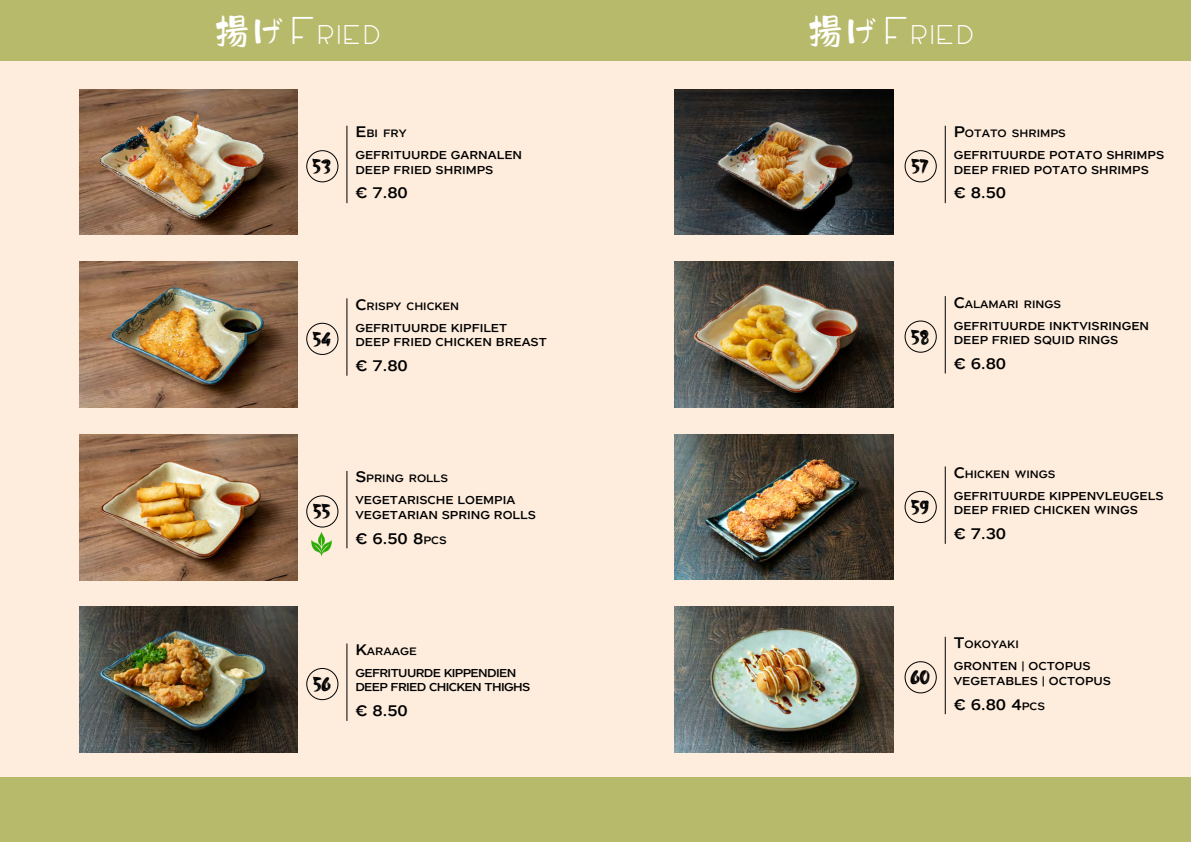
<style>
.page{position:relative;width:1191px;height:842px;background:#feeddd}
.page>*{position:absolute;margin:0;border:0;box-sizing:border-box;transform-origin:0 0}
.t1{font:25.9px "MANIFESTO";color:#fff}
.t2{font:20px "a Abrushow";color:#000}
.t3{font:16px "JDLANGZHENGTI GB1 0";color:#000}
.t4{font:12px "JDLANGZHENGTI GB1 0";color:#000}
.t5{font:12px "JDLANGZHENGTI GB1 0";color:#000}
.t6{font:11.2px "JDLANGZHENGTI GB1 0";color:#000}
.s1{font-family:"qiantumakeshouxieti";font-size:37px}
.s2{font-size:37px}
.s3{font-size:16px}
.s4{font-size:11.2px}
</style>
<div class="page">
<div style="left:0;top:778px;width:1191px;height:64px;background:#b7ba6b"></div>
<div style="left:0;top:0;width:1191px;height:61px;background:#b7ba6b"></div>
<img style="left:79px;top:89px;width:219px;height:146px">
<img style="left:675px;top:262px;width:218px;height:145px">
<img style="left:675px;top:89px;width:218px;height:146px">
<img style="left:79px;top:262px;width:219px;height:145px">
<img style="left:675px;top:434px;width:218px;height:146px">
<img style="left:79px;top:434px;width:219px;height:146px">
<img style="left:675px;top:607px;width:218px;height:145px">
<img style="left:79px;top:607px;width:219px;height:145px">
<div style="left:306px;top:150px;width:32px;height:32px;border:1px solid #000;border-radius:50%"></div>
<hr style="left:346px;top:126px;width:1px;height:77px;background:#000">
<div style="left:904px;top:320px;width:32px;height:33px;border:1px solid #000;border-radius:50%"></div>
<hr style="left:944px;top:296px;width:1px;height:77px;background:#000">
<div style="left:904px;top:150px;width:32px;height:32px;border:1px solid #000;border-radius:50%"></div>
<hr style="left:944px;top:126px;width:1px;height:77px;background:#000">
<div style="left:306px;top:323px;width:32px;height:32px;border:1px solid #000;border-radius:50%"></div>
<hr style="left:346px;top:298px;width:1px;height:78px;background:#000">
<div style="left:904px;top:491px;width:32px;height:32px;border:1px solid #000;border-radius:50%"></div>
<hr style="left:944px;top:466px;width:1px;height:78px;background:#000">
<div style="left:306px;top:495px;width:32px;height:32px;border:1px solid #000;border-radius:50%"></div>
<hr style="left:346px;top:471px;width:1px;height:77px;background:#000">
<div style="left:904px;top:661px;width:32px;height:32px;border:1px solid #000;border-radius:50%"></div>
<hr style="left:944px;top:637px;width:1px;height:77px;background:#000">
<div style="left:306px;top:668px;width:32px;height:32px;border:1px solid #000;border-radius:50%"></div>
<hr style="left:346px;top:643px;width:1px;height:78px;background:#000">
<img style="left:311px;top:532px;width:21px;height:24px">
<h1 class="t1" style="left:213px;top:25px;width:170px"><span class="s1">揚げ</span><span class="s2">F</span>RIED</h1>
<h1 class="t1" style="left:806px;top:25px;width:170px"><span class="s1">揚げ</span><span class="s2">F</span>RIED</h1>
<p class="t6" style="left:355px;top:127px;width:53px"><span class="s3">E</span>BI FRY</p>
<p class="t6" style="left:953px;top:127px;width:113px"><span class="s3">P</span>OTATO SHRIMPS</p>
<h2 class="t2" style="left:312px;top:158px;width:20px">53</h2>
<p class="t4" style="left:355px;top:149px;width:10px">GEFRITUURDE</p>
<p class="t4" style="left:451px;top:149px;width:10px">GARNALEN</p>
<p class="t5" style="left:355px;top:163px;width:139px">DEEP FRIED SHRIMPS</p>
<h2 class="t2" style="left:911px;top:158px;width:19px">57</h2>
<p class="t4" style="left:953px;top:149px;width:10px">GEFRITUURDE</p>
<p class="t4" style="left:1049px;top:149px;width:10px">POTATO</p>
<p class="t4" style="left:1106px;top:149px;width:18px">SHRIMP</p>
<p class="t4" style="left:1156px;top:149px;width:10px">S</p>
<p class="t5" style="left:953px;top:163px;width:197px">DEEP FRIED POTATO SHRIMPS</p>
<h3 class="t3" style="left:355px;top:185px;width:54px">€ 7.80</h3>
<h3 class="t3" style="left:953px;top:185px;width:54px">€ 8.50</h3>
<p class="t6" style="left:355px;top:300px;width:105px"><span class="s3">C</span>RISPY CHICKEN</p>
<p class="t6" style="left:953px;top:298px;width:108px"><span class="s3">C</span>ALAMARI RINGS</p>
<h2 class="t2" style="left:313px;top:331px;width:19px">54</h2>
<p class="t4" style="left:355px;top:321px;width:10px">GEFRITUURDE</p>
<p class="t4" style="left:451px;top:321px;width:8px">KIPFILET</p>
<p class="t5" style="left:355px;top:336px;width:193px">DEEP FRIED CHICKEN BREAST</p>
<h2 class="t2" style="left:911px;top:329px;width:19px">58</h2>
<p class="t4" style="left:953px;top:319px;width:10px">GEFRITUURDE</p>
<p class="t4" style="left:1049px;top:319px;width:8px">INKTVI</p>
<p class="t4" style="left:1091px;top:319px;width:18px">SRINGEN</p>
<p class="t5" style="left:953px;top:333px;width:166px">DEEP FRIED SQUID RINGS</p>
<h3 class="t3" style="left:355px;top:357px;width:54px">€ 7.80</h3>
<h3 class="t3" style="left:953px;top:355px;width:54px">€ 6.80</h3>
<p class="t6" style="left:355px;top:473px;width:93px"><span class="s3">S</span>PRING ROLLS</p>
<p class="t6" style="left:953px;top:468px;width:102px"><span class="s3">C</span>HICKEN WINGS</p>
<h2 class="t2" style="left:313px;top:503px;width:19px">55</h2>
<p class="t4" style="left:355px;top:494px;width:9px">VEGETARI</p>
<p class="t4" style="left:419px;top:494px;width:18px">SCHE</p>
<p class="t4" style="left:457px;top:494px;width:10px">LOEMPIA</p>
<p class="t5" style="left:355px;top:508px;width:182px">VEGETARIAN SPRING ROLLS</p>
<h2 class="t2" style="left:911px;top:499px;width:19px">59</h2>
<p class="t4" style="left:953px;top:489px;width:10px">GEFRITUURDE</p>
<p class="t4" style="left:1049px;top:489px;width:10px">KIPPENVLEUGEL</p>
<p class="t4" style="left:1155px;top:489px;width:10px">S</p>
<p class="t5" style="left:953px;top:504px;width:186px">DEEP FRIED CHICKEN WINGS</p>
<h3 class="t3" style="left:355px;top:530px;width:92px">€ 6.50 8<span class="s4">PCS</span></h3>
<h3 class="t3" style="left:953px;top:525px;width:54px">€ 7.30</h3>
<p class="t6" style="left:355px;top:645px;width:63px"><span class="s3">K</span>ARAAGE</p>
<p class="t6" style="left:953px;top:638px;width:67px"><span class="s3">T</span>OKOYAKI</p>
<h2 class="t2" style="left:313px;top:676px;width:19px">56</h2>
<p class="t4" style="left:355px;top:666px;width:9px">GEFRITUURDE</p>
<p class="t4" style="left:444px;top:666px;width:9px">KIPPENDIEN</p>
<p class="t4" style="left:355px;top:681px;width:9px">DEEP</p>
<p class="t4" style="left:390px;top:681px;width:8px">FRIED</p>
<p class="t4" style="left:429px;top:681px;width:9px">CHICKEN</p>
<p class="t4" style="left:484px;top:681px;width:9px">THIGH</p>
<p class="t4" style="left:522px;top:681px;width:10px">S</p>
<h2 class="t2" style="left:910px;top:669px;width:21px">60</h2>
<p class="t4" style="left:953px;top:660px;width:10px">GRONTEN</p>
<p class="t4" style="left:1021px;top:660px;width:17px">| OCTOPU</p>
<p class="t4" style="left:1082px;top:660px;width:10px">S</p>
<p class="t5" style="left:953px;top:674px;width:159px">VEGETABLES | OCTOPUS</p>
<h3 class="t3" style="left:355px;top:702px;width:54px">€ 8.50</h3>
<h3 class="t3" style="left:953px;top:695px;width:92px">€ 6.80 4<span class="s4">PCS</span></h3>
</div>
